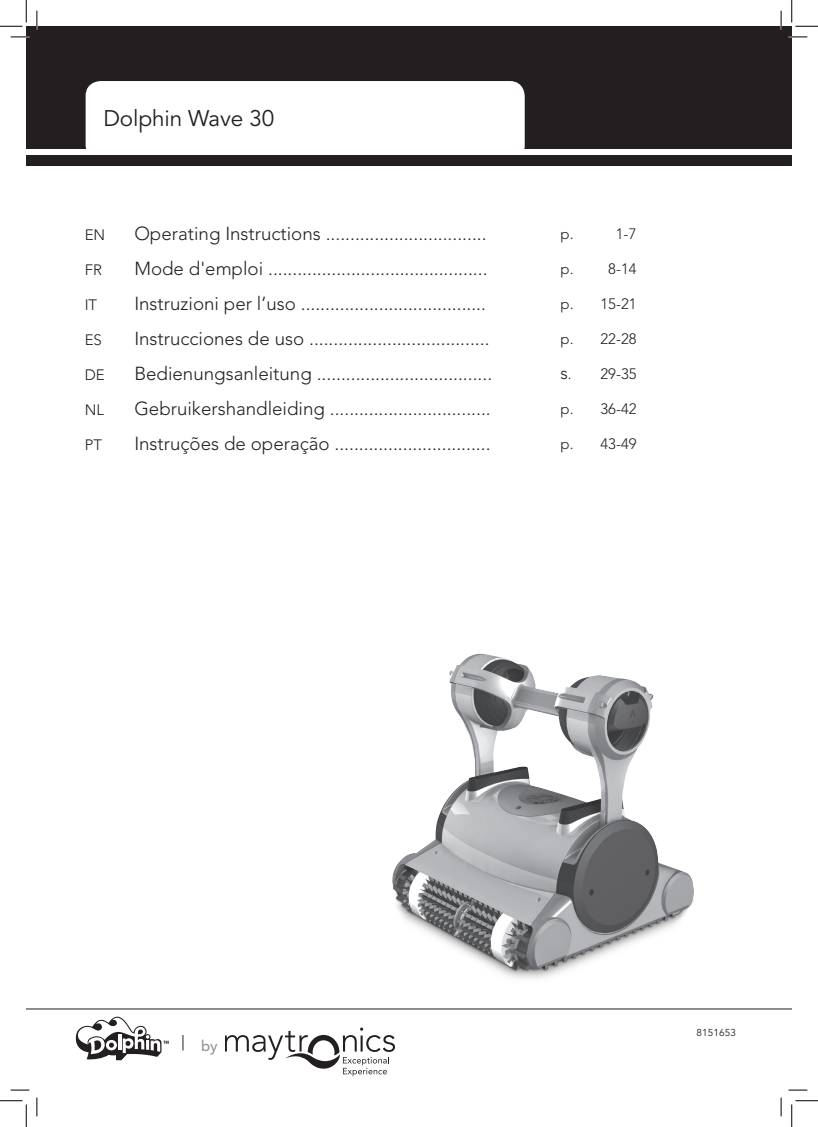
<style>
.page{position:relative;width:818px;height:1127px;background:#fff}
.page>*{position:absolute;margin:0;border:0;box-sizing:border-box;transform-origin:0 0}
.t1{font:22.5px "Avenir LT";letter-spacing:-.005em;color:#231f20}
.t2{font:300 18.75px/35px "Avenir LT";color:#231f20}
.t3{font:300 15px "Avenir LT";color:#231f20}
.t4{font:500 15px "Avenir LT";color:#939598}
.t5{font:10px "Avenir LT";letter-spacing:.01em;color:#231f20}
.s1{font-size:17.5px}
.s2{font-weight:300;font-size:14px;color:#d1d2d4}
</style>
<div class="page">
<div style="left:26px;top:26px;width:766px;height:122px;background:#231f20"></div>
<div style="left:86px;top:81px;width:439px;height:79px;background:#fff;border-radius:15px"></div>
<hr style="left:26px;top:1008px;width:766px;height:1px;background:#231f20">
<svg style="left:76px;top:1016px;width:93px;height:43px"></svg>
<svg style="left:182px;top:1035px;width:1px;height:15px"></svg>
<svg style="left:225px;top:1027px;width:170px;height:49px"></svg>
<div style="left:26px;top:155px;width:766px;height:11px;background:#231f20"></div>
<img style="left:392px;top:653px;width:302px;height:326px">
<svg style="left:11px;top:36px;width:18px;height:2px"></svg>
<svg style="left:788px;top:36px;width:19px;height:2px"></svg>
<svg style="left:11px;top:1089px;width:18px;height:1px"></svg>
<svg style="left:788px;top:1089px;width:19px;height:1px"></svg>
<svg style="left:36px;top:11px;width:2px;height:18px"></svg>
<svg style="left:36px;top:1097px;width:2px;height:18px"></svg>
<svg style="left:780px;top:11px;width:2px;height:18px"></svg>
<svg style="left:780px;top:1097px;width:2px;height:18px"></svg>
<svg style="left:0;top:0;width:27px;height:27px"></svg>
<svg style="left:0;top:1100px;width:27px;height:26px"></svg>
<svg style="left:791px;top:0;width:27px;height:27px"></svg>
<svg style="left:791px;top:1100px;width:27px;height:26px"></svg>
<p class="t1" style="left:103px;top:106px;width:172px">Dolphin Wave 30</p>
<p class="t3" style="left:85px;top:225px;width:22px">EN</p>
<p class="t3" style="left:85px;top:260px;width:19px">FR</p>
<p class="t3" style="left:85px;top:295px;width:14px">IT</p>
<p class="t3" style="left:85px;top:330px;width:19px">ES</p>
<p class="t3" style="left:85px;top:365px;width:22px">DE</p>
<p class="t3" style="left:85px;top:400px;width:21px">NL</p>
<p class="t3" style="left:85px;top:435px;width:19px">PT</p>
<p class="t2" style="left:134px;top:216px;width:359px">Operating Instructions .................................<br>Mode d'emploi .............................................<br>Instruzioni per l’uso ......................................<br>Instrucciones de uso .....................................<br>Bedienungsanleitung ....................................<br>Gebruikershandleiding .................................<br>Instruções de operação ................................</p>
<p class="t3" style="left:560px;top:225px;width:15px">p.</p>
<p class="t3" style="left:616px;top:225px;width:22px">1-7</p>
<p class="t3" style="left:560px;top:260px;width:78px">p. 8-14</p>
<p class="t3" style="left:560px;top:295px;width:78px">p. 15-21</p>
<p class="t3" style="left:560px;top:330px;width:78px">p. 22-28</p>
<p class="t3" style="left:560px;top:365px;width:78px"><span class="s1">s</span>. 29-35</p>
<p class="t3" style="left:560px;top:400px;width:78px">p. 36-42</p>
<p class="t3" style="left:560px;top:435px;width:78px">p. 43-49</p>
<p class="t4" style="left:201px;top:1036px;width:18px">by<span class="s2">by</span></p>
<p class="t5" style="left:696px;top:1026px;width:41px">8151653</p>
</div>
